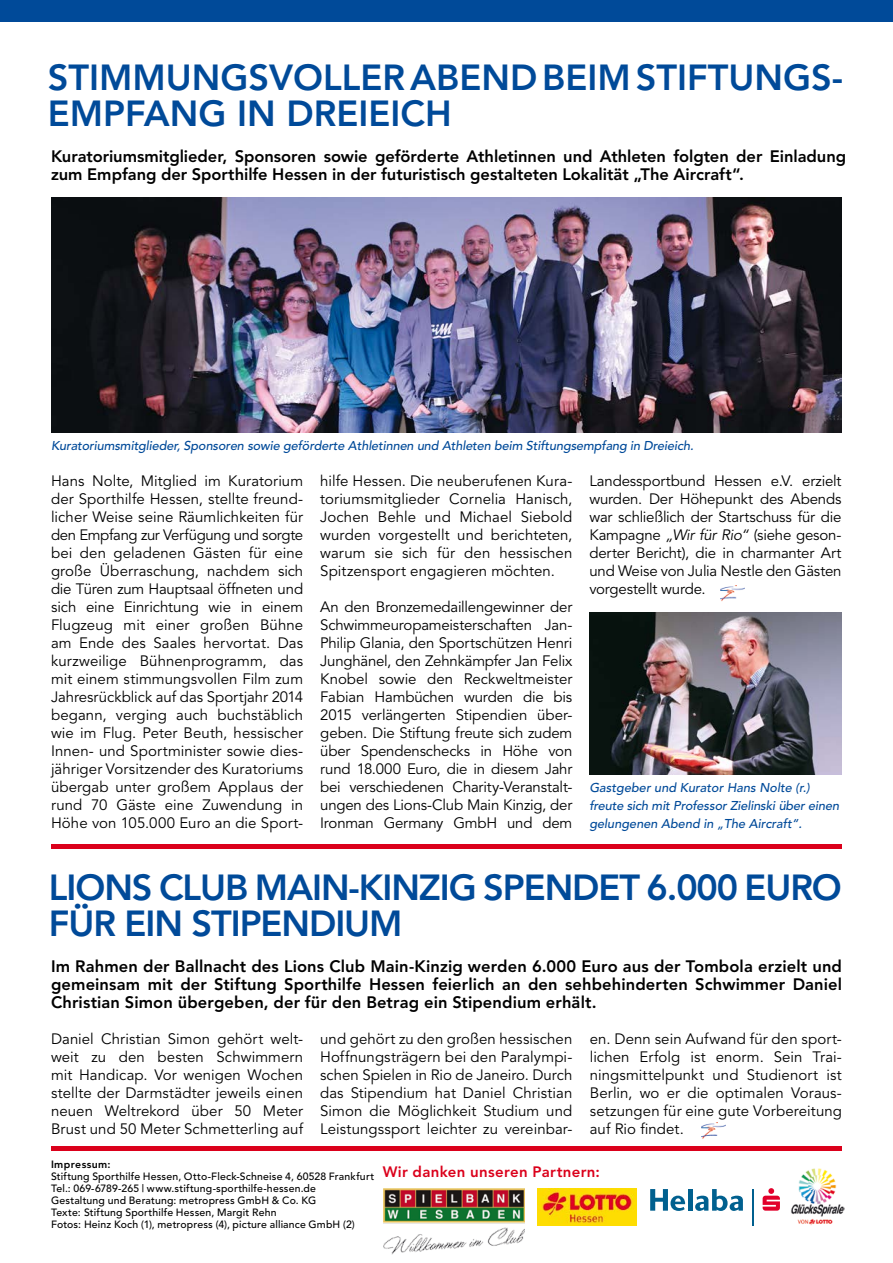
<style>
.page{position:relative;width:893px;height:1263px;background:#fff}
.page>*{position:absolute;margin:0;border:0;box-sizing:border-box;transform-origin:0 0}
.t1{font:800 36px/36px "Avenir";letter-spacing:-.03em;color:#004a99}
.t2{font:800 36px/36px "Avenir";color:#004a99}
.t3{font:800 16.5px/18px "Avenir";color:#000}
.t4{font:15px/18px "Avenir";letter-spacing:.005em;color:#000;text-align:justify}
.t5{font:800 15px "Avenir";letter-spacing:.025em;color:#db001b}
.t6{font:italic 500 12.75px/18px "Avenir";letter-spacing:-.01em;color:#004a99}
.t7{font:500 10.5px/12px "Avenir";letter-spacing:.015em;color:#000}
.t8{font:800 10.5px "Avenir";letter-spacing:.035em;color:#000}
.s1{font-style:italic}
</style>
<div class="page">
<img style="left:537px;top:1188px;width:99px;height:37px">
<svg style="left:763px;top:1188px;width:17px;height:23px"></svg>
<hr style="left:752px;top:1189px;width:1px;height:36px;background:#00608f">
<svg style="left:695px;top:1189px;width:48px;height:22px"></svg>
<svg style="left:650px;top:1189px;width:35px;height:22px"></svg>
<hr style="left:688px;top:1189px;width:4px;height:22px;background:#00608f">
<img style="left:791px;top:1168px;width:53px;height:57px">
<img style="left:383px;top:1188px;width:142px;height:66px">
<img style="left:51px;top:198px;width:791px;height:234px">
<img style="left:589px;top:612px;width:252px;height:162px">
<svg style="left:841px;top:21px;width:52px;height:1px"></svg>
<div style="left:0;top:0;width:893px;height:21px;background:#004a99"></div>
<div style="left:51px;top:844px;width:791px;height:5px;background:#db001b"></div>
<div style="left:51px;top:1146px;width:791px;height:5px;background:#db001b"></div>
<img style="left:702px;top:1123px;width:24px;height:16px">
<img style="left:720px;top:585px;width:24px;height:17px">
<h1 class="t2" style="left:48px;top:59px;width:797px">STIMMUNGSVOLLER ABEND BEIM STIFTUNGS-<br>EMPFANG IN DREIEICH</h1>
<p class="t3" style="left:51px;top:147px;width:797px">Kuratoriumsmitglieder, Sponsoren sowie geförderte Athletinnen und Athleten folgten der Einladung zum Empfang der Sporthilfe Hessen in der futuristisch gestalteten Lokalität „The Aircraft“.</p>
<p class="t6" style="left:51px;top:437px;width:644px">Kuratoriumsmitglieder, Sponsoren sowie geförderte Athletinnen und Athleten beim Stiftungsempfang in Dreieich.</p>
<p class="t4" style="left:51px;top:472px;width:254px">Hans Nolte, Mitglied im Kuratorium der Sporthilfe Hessen, stellte freund&shy;licher Weise seine Räumlichkeiten für den Empfang zur Verfügung und sorgte bei den geladenen Gästen für eine große Überraschung, nachdem sich die Türen zum Hauptsaal öffneten und sich eine Einrichtung wie in einem Flugzeug mit einer großen Bühne am Ende des Saales hervortat. Das kurzweilige Bühnenprogramm, das mit einem stimmungsvollen Film zum Jahresrückblick auf das Sportjahr 2014 begann, verging auch buchstäblich wie im Flug. Peter Beuth, hessischer Innen- und Sportminister sowie dies&shy;jähriger Vorsitzender des Kuratoriums übergab unter großem Applaus der rund 70 Gäste eine Zuwendung in Höhe von 105.000 Euro an die Sport-</p>
<p class="t4" style="left:320px;top:472px;width:254px">hilfe Hessen. Die neuberufenen Kura&shy;toriumsmitglieder Cornelia Hanisch, Jochen Behle und Michael Siebold wurden vorgestellt und berichteten, warum sie sich für den hessischen Spitzensport engagieren möchten.</p>
<p class="t4" style="left:320px;top:598px;width:254px">An den Bronzemedaillengewinner der Schwimmeuropameisterschaften Jan-Philip Glania, den Sportschützen Henri Junghänel, den Zehnkämpfer Jan Felix Knobel sowie den Reckweltmeister Fabian Hambüchen wurden die bis 2015 verlängerten Stipendien über&shy;geben. Die Stiftung freute sich zudem über Spendenschecks in Höhe von rund 18.000 Euro, die in diesem Jahr bei verschiedenen Charity-Veranstalt&shy;ungen des Lions-Club Main Kinzig, der Ironman Germany GmbH und dem</p>
<p class="t4" style="left:589px;top:472px;width:254px">Landessportbund Hessen e.V. erzielt wurden. Der Höhepunkt des Abends war schließlich der Startschuss für die Kampagne <span class="s1">„Wir für Rio“</span> (siehe geson&shy;derter Bericht), die in charmanter Art und Weise von Julia Nestle den Gästen vorgestellt wurde.</p>
<p class="t6" style="left:589px;top:779px;width:251px">Gastgeber und Kurator Hans Nolte (r.) freute sich mit Professor Zielinski über einen gelungenen Abend in „The Aircraft“.</p>
<h1 class="t1" style="left:49px;top:869px;width:795px">LIONS CLUB MAIN-KINZIG SPENDET 6.000 EURO<br>FÜR EIN STIPENDIUM</h1>
<p class="t3" style="left:51px;top:957px;width:792px;text-align:justify">Im Rahmen der Ballnacht des Lions Club Main-Kinzig werden 6.000 Euro aus der Tombola erzielt und gemeinsam mit der Stiftung Sporthilfe Hessen feierlich an den sehbehinderten Schwimmer Daniel Christian Simon übergeben, der für den Betrag ein Stipendium erhält.</p>
<p class="t4" style="left:51px;top:1030px;width:254px">Daniel Christian Simon gehört welt&shy;weit zu den besten Schwimmern mit Handicap. Vor wenigen Wochen stellte der Darmstädter jeweils einen neuen Weltrekord über 50 Meter Brust und 50 Meter Schmetterling auf</p>
<p class="t4" style="left:320px;top:1030px;width:254px">und gehört zu den großen hessischen Hoffnungsträgern bei den Paralympi&shy;schen Spielen in Rio de Janeiro. Durch das Stipendium hat Daniel Christian Simon die Möglichkeit Studium und Leistungssport leichter zu vereinbar-</p>
<p class="t4" style="left:590px;top:1030px;width:254px">en. Denn sein Aufwand für den sport&shy;lichen Erfolg ist enorm. Sein Trai&shy;ningsmittelpunkt und Studienort ist Berlin, wo er die optimalen Voraus&shy;setzungen für eine gute Vorbereitung auf Rio findet.</p>
<p class="t8" style="left:51px;top:1158px;width:61px">Impressum:</p>
<p class="t7" style="left:51px;top:1171px;width:325px">Stiftung Sporthilfe Hessen, Otto-Fleck-Schneise 4, 60528 Frankfurt Tel.: 069-6789-265 | www.stiftung-sporthilfe-hessen.de<br>Gestaltung und Beratung: metropress GmbH &amp; Co. KG<br>Texte: Stiftung Sporthilfe Hessen, Margit Rehn<br>Fotos: Heinz Koch (1), metropress (4), picture alliance GmbH (2)</p>
<p class="t5" style="left:383px;top:1162px;width:219px">Wir danken unseren Partnern:</p>
</div>
